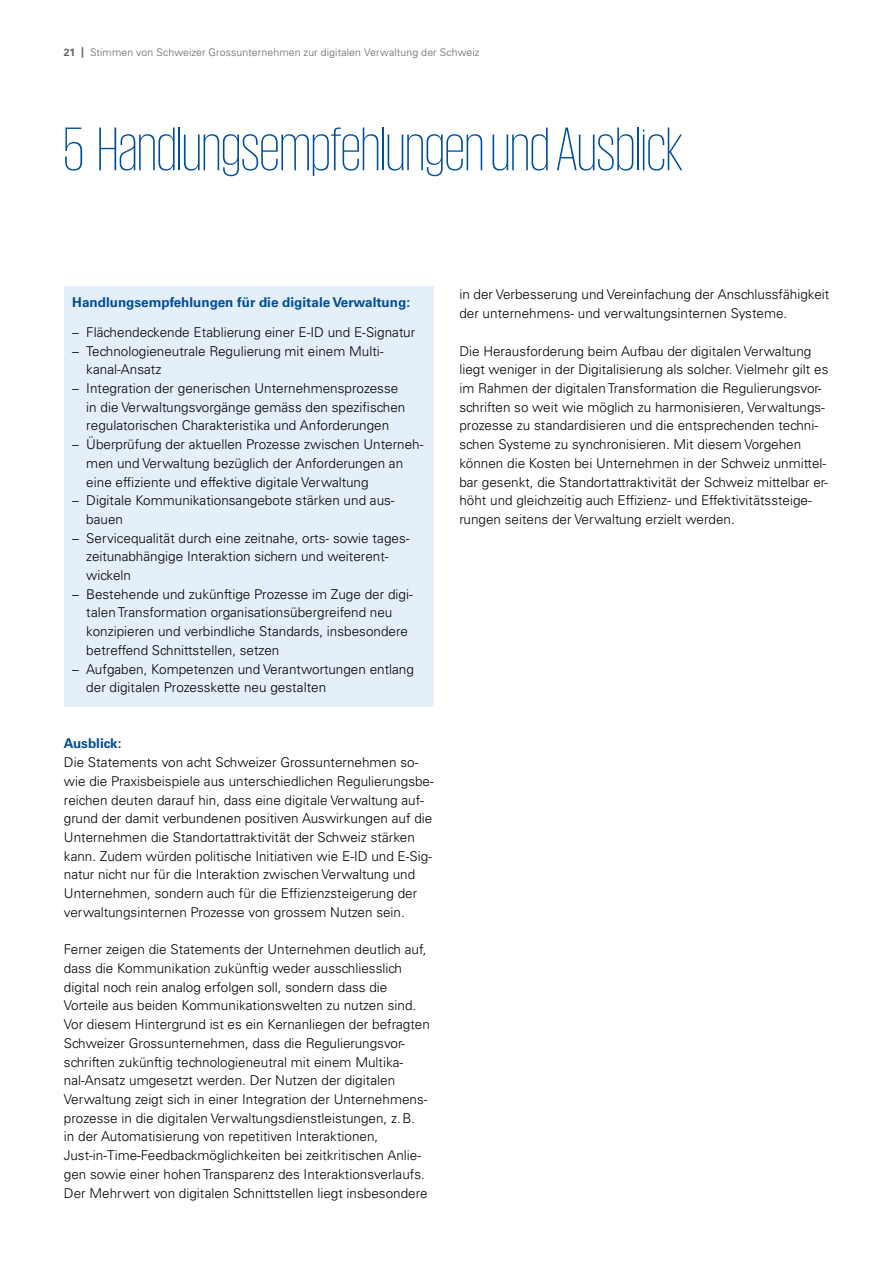
<style>
.page{position:relative;width:893px;height:1263px;background:#fff}
.page>*{position:absolute;margin:0;border:0;box-sizing:border-box;transform-origin:0 0}
.t1{font:200 63px "KPMG";color:#004e98}
.t2{font:300 13.5px/18.8px "Univers LT Std";color:#000}
.t3{font:700 13.5px "Univers LT Std";color:#004e98}
.t4{font:300 10.5px "Univers LT Std";letter-spacing:.015em;color:#636466}
.s1{font-weight:700}
</style>
<div class="page">
<div style="left:64px;top:287px;width:370px;height:420px;background:#e4effa"></div>
<p class="t4" style="left:64px;top:46px;width:417px"><span class="s1">21 |</span> Stimmen von Schweizer Grossunternehmen zur digitalen Verwaltung der Schweiz</p>
<h1 class="t1" style="left:63px;top:119px;width:621px">5 Handlungsempfehlungen und Ausblick</h1>
<p class="t3" style="left:72px;top:294px;width:339px">Handlungsempfehlungen für die digitale Verwaltung:</p>
<p class="t2" style="left:72px;top:323px;width:344px">– Flächendeckende Etablierung einer E-ID und E-Signatur</p>
<p class="t2" style="left:86px;top:341px;width:299px;text-indent:-14px">– Technologieneutrale Regulierung mit einem Multi&shy;kanal-Ansatz</p>
<p class="t2" style="left:86px;top:379px;width:321px;text-indent:-14px">– Integration der generischen Unternehmensprozesse in die Verwaltungsvorgänge gemäss den spezifischen regulatorischen Charakteristika und Anforderungen</p>
<p class="t2" style="left:86px;top:435px;width:339px;text-indent:-14px">– Überprüfung der aktuellen Prozesse zwischen Unterneh&shy;men und Verwaltung bezüglich der Anforderungen an eine effiziente und effektive digitale Verwaltung</p>
<p class="t2" style="left:86px;top:491px;width:310px;text-indent:-14px">– Digitale Kommunikationsangebote stärken und aus&shy;bauen</p>
<p class="t2" style="left:86px;top:528px;width:325px;text-indent:-14px">– Servicequalität durch eine zeitnahe, orts- sowie tages&shy;zeitunabhängige Interaktion sichern und weiterent&shy;wickeln</p>
<p class="t2" style="left:86px;top:585px;width:328px;text-indent:-14px">– Bestehende und zukünftige Prozesse im Zuge der digi&shy;talen Transformation organisationsübergreifend neu konzipieren und verbindliche Standards, insbesondere betreffend Schnittstellen, setzen</p>
<p class="t2" style="left:86px;top:659px;width:329px;text-indent:-14px">– Aufgaben, Kompetenzen und Verantwortungen entlang der digitalen Prozesskette neu gestalten</p>
<p class="t3" style="left:64px;top:736px;width:59px">Ausblick:</p>
<p class="t2" style="left:64px;top:753px;width:371px">Die Statements von acht Schweizer Grossunternehmen so&shy;wie die Praxisbeispiele aus unterschiedlichen Regulierungsbe&shy;reichen deuten darauf hin, dass eine digitale Verwaltung auf&shy;grund der damit verbundenen positiven Auswirkungen auf die Unternehmen die Standortattraktivität der Schweiz stärken kann. Zudem würden politische Initiativen wie E-ID und E-Sig&shy;natur nicht nur für die Interaktion zwischen Verwaltung und Unternehmen, sondern auch für die Effizienzsteigerung der verwaltungsinternen Prozesse von grossem Nutzen sein.</p>
<p class="t2" style="left:64px;top:940px;width:367px">Ferner zeigen die Statements der Unternehmen deutlich auf, dass die Kommunikation zukünftig weder ausschliesslich digital noch rein analog erfolgen soll, sondern dass die Vorteile aus beiden Kommunikationswelten zu nutzen sind.<br>Vor diesem Hintergrund ist es ein Kernanliegen der befragten Schweizer Grossunternehmen, dass die Regulierungsvor&shy;schriften zukünftig technologieneutral mit einem Multika&shy;nal-Ansatz umgesetzt werden. Der Nutzen der digitalen Verwaltung zeigt sich in einer Integration der Unternehmens&shy;prozesse in die digitalen Verwaltungsdienstleistungen, z.B.<br>in der Automatisierung von repetitiven Interaktionen, Just-in-Time-Feedbackmöglichkeiten bei zeitkritischen Anlie&shy;gen sowie einer hohen Transparenz des Interaktionsverlaufs.<br>Der Mehrwert von digitalen Schnittstellen liegt insbesondere</p>
<p class="t2" style="left:459px;top:285px;width:371px">in der Verbesserung und Vereinfachung der Anschlussfähigkeit der unternehmens- und verwaltungsinternen Systeme.</p>
<p class="t2" style="left:459px;top:341px;width:371px">Die Herausforderung beim Aufbau der digitalen Verwaltung liegt weniger in der Digitalisierung als solcher. Vielmehr gilt es im Rahmen der digitalen Transformation die Regulierungsvor&shy;schriften so weit wie möglich zu harmonisieren, Verwaltungs&shy;prozesse zu standardisieren und die entsprechenden techni&shy;schen Systeme zu synchronisieren. Mit diesem Vorgehen können die Kosten bei Unternehmen in der Schweiz unmittel&shy;bar gesenkt, die Standortattraktivität der Schweiz mittelbar er&shy;höht und gleichzeitig auch Effizienz- und Effektivitätssteige&shy;rungen seitens der Verwaltung erzielt werden.</p>
</div>
